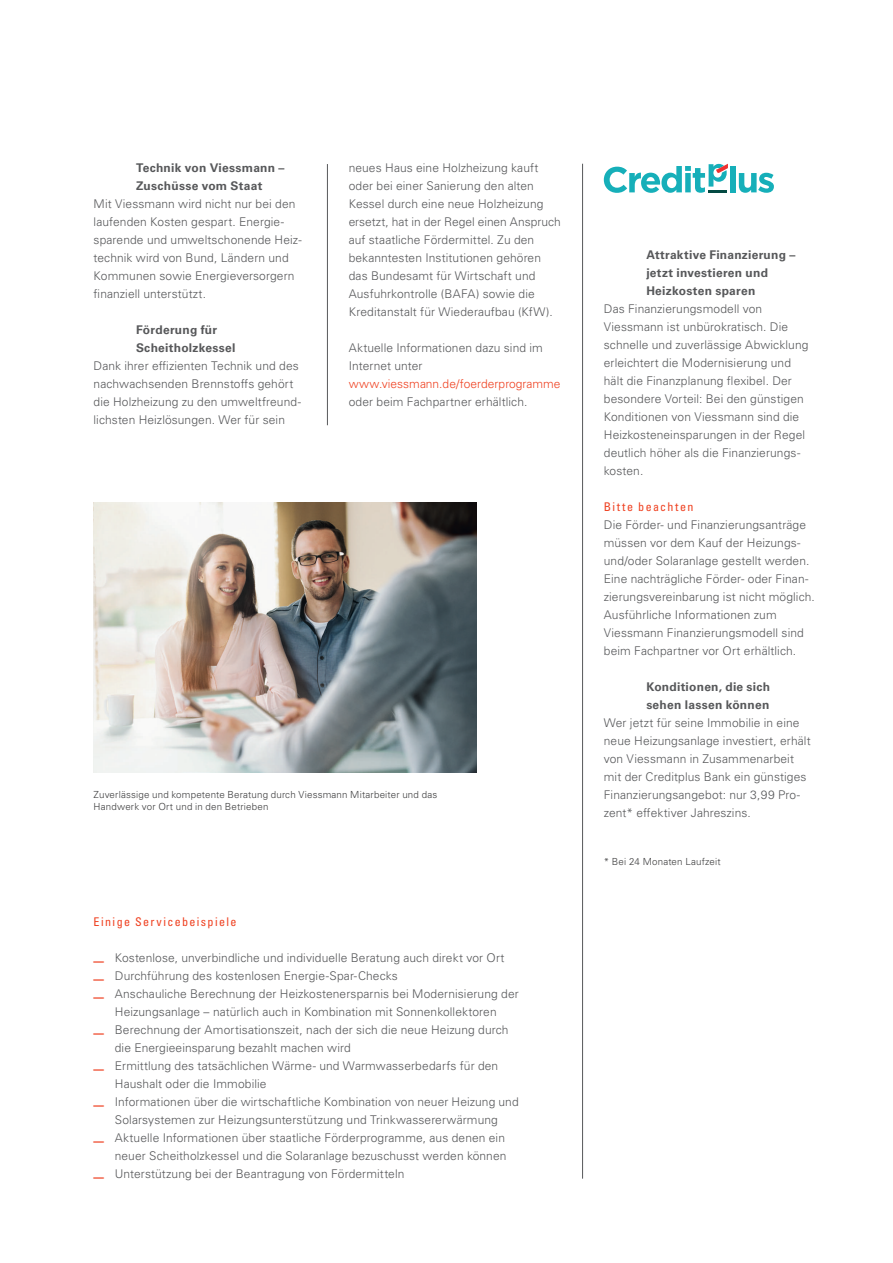
<style>
.page{position:relative;width:893px;height:1263px;background:#fff}
.page>*{position:absolute;margin:0;border:0;box-sizing:border-box;transform-origin:0 0}
.t1{font:300 12px/18px "Univers LTCYR 45";letter-spacing:.01em;color:#57585a}
.t2{font:700 12px/18px "Univers LTCYR 65";letter-spacing:.02em;color:#57585a}
.t3{font:condensed 12px "Univers LTCYR 57";letter-spacing:.115em;color:#ef4222}
.t4{font:300 12px "Univers LTCYR 45";color:#ef4222}
.t5{font:300 9.75px/12px "Univers LTCYR 45";letter-spacing:.015em;color:#3e3e3f}
</style>
<div class="page">
<img style="left:94px;top:503px;width:382px;height:270px">
<div style="left:730px;top:166px;width:6px;height:26px;background:#16afb9"></div>
<svg style="left:739px;top:173px;width:35px;height:20px"></svg>
<svg style="left:604px;top:164px;width:124px;height:29px"></svg>
<hr style="left:327px;top:164px;width:1px;height:261px;background:#57585a">
<hr style="left:582px;top:164px;width:1px;height:1015px;background:#57585a">
<p class="t2" style="left:136px;top:159px;width:150px">Technik von Viessmann –<br>Zuschüsse vom Staat</p>
<p class="t1" style="left:94px;top:195px;width:210px">Mit Viessmann wird nicht nur bei den laufen den Kosten gespart. Energie&shy;sparende und umweltschonende Heiz&shy;technik wird von Bund, Ländern und Kommunen sowie Energieversorgern finanziell unterstützt.</p>
<p class="t2" style="left:136px;top:321px;width:101px">Förderung für<br>Scheitholzkessel</p>
<p class="t1" style="left:94px;top:357px;width:209px">Dank ihrer effizienten Technik und des nachwachsenden Brennstoffs gehört die Holzheizung zu den umweltfreund&shy;lichsten Heizlösungen. Wer für sein</p>
<p class="t1" style="left:349px;top:159px;width:214px">neues Haus eine Holzheizung kauft oder bei einer Sanierung den alten Kessel durch eine neue Holzheizung ersetzt, hat in der Regel einen Anspruch auf staatliche Fördermittel. Zu den bekanntesten Institutionen gehören das Bundesamt für Wirtschaft und Ausfuhrkontrolle (BAFA) sowie die Kreditanstalt für Wiederaufbau (KfW).</p>
<p class="t1" style="left:349px;top:339px;width:196px">Aktuelle Informationen dazu sind im<br>Internet unter</p>
<p class="t4" style="left:349px;top:376px;width:213px">www.viessmann.de/foerderprogramme</p>
<p class="t1" style="left:349px;top:393px;width:180px">oder beim Fachpartner erhältlich.</p>
<p class="t5" style="left:94px;top:788px;width:345px">Zuverlässige und kompetente Beratung durch Viessmann Mitarbeiter und das<br>Handwerk vor Ort und in den Betrieben</p>
<p class="t3" style="left:94px;top:914px;width:145px">Einige Servicebeispiele</p>
<p class="t1" style="left:94px;top:949px;width:412px"><sup>_</sup> Kostenlose, unverbindliche und individuelle Beratung auch direkt vor Ort</p>
<p class="t1" style="left:94px;top:967px;width:306px"><sup>_</sup> Durchführung des kostenlosen Energie-Spar-Checks</p>
<p class="t1" style="left:94px;top:985px;width:427px"><sup>_</sup> Anschauliche Berechnung der Heizkosten ersparnis bei Modernisierung der</p>
<p class="t1" style="left:115px;top:1003px;width:383px">Heizungsanlage – natürlich auch in Kombination mit Sonnenkollektoren</p>
<p class="t1" style="left:94px;top:1021px;width:416px"><sup>_</sup> Berechnung der Amortisationszeit, nach der sich die neue Heizung durch</p>
<p class="t1" style="left:115px;top:1039px;width:237px">die Energieeinsparung bezahlt machen wird</p>
<p class="t1" style="left:94px;top:1057px;width:406px"><sup>_</sup> Ermittlung des tatsächlichen Wärme- und Warmwasserbedarfs für den</p>
<p class="t1" style="left:115px;top:1075px;width:153px">Haushalt oder die Immobilie</p>
<p class="t1" style="left:94px;top:1093px;width:427px"><sup>_</sup> Informationen über die wirtschaftliche Kombination von neuer Heizung und</p>
<p class="t1" style="left:115px;top:1111px;width:385px">Solarsystemen zur Heizungsunterstützung und Trinkwassererwärmung</p>
<p class="t1" style="left:94px;top:1129px;width:413px"><sup>_</sup> Aktuelle Informationen über staatliche Förderprogramme, aus denen ein</p>
<p class="t1" style="left:115px;top:1147px;width:393px">neuer Scheitholzkessel und die Solaranlage bezuschusst werden können</p>
<p class="t1" style="left:94px;top:1165px;width:312px"><sup>_</sup> Unterstützung bei der Beantragung von Fördermitteln</p>
<p class="t2" style="left:646px;top:245px;width:150px">Attraktive Finanzierung – jetzt investieren und<br>Heizkosten sparen</p>
<p class="t1" style="left:604px;top:300px;width:206px">Das Finanzierungsmodell von Viessmann ist unbürokratisch. Die schnelle und zuverlässige Abwicklung erleichtert die Modernisierung und hält die Finanzplanung flexibel. Der besondere Vorteil: Bei den günstigen Konditionen von Viessmann sind die Heizkosten einsparungen in der Regel deutlich höher als die Finanzierungs&shy;kosten.</p>
<p class="t3" style="left:604px;top:499px;width:91px">Bitte beachten</p>
<p class="t1" style="left:604px;top:516px;width:213px">Die Förder- und Finanzierungsanträge müssen vor dem Kauf der Heizungs&shy;und/oder Solaranlage gestellt werden.<br>Eine nachträgliche Förder- oder Finan&shy;zierungsvereinbarung ist nicht möglich.<br>Ausführliche Informationen zum Viessmann Finanzierungsmodell sind beim Fachpartner vor Ort erhältlich.</p>
<p class="t2" style="left:646px;top:677px;width:125px">Konditionen, die sich sehen lassen können</p>
<p class="t1" style="left:604px;top:714px;width:208px">Wer jetzt für seine Immobilie in eine neue Heizungsanlage investiert, erhält von Viessmann in Zusammenarbeit mit der Creditplus Bank ein günstiges Finanzierungs angebot: nur 3,99 Pro&shy;zent* effektiver Jahreszins.</p>
<p class="t5" style="left:604px;top:856px;width:118px">* Bei 24 Monaten Laufzeit</p>
</div>
